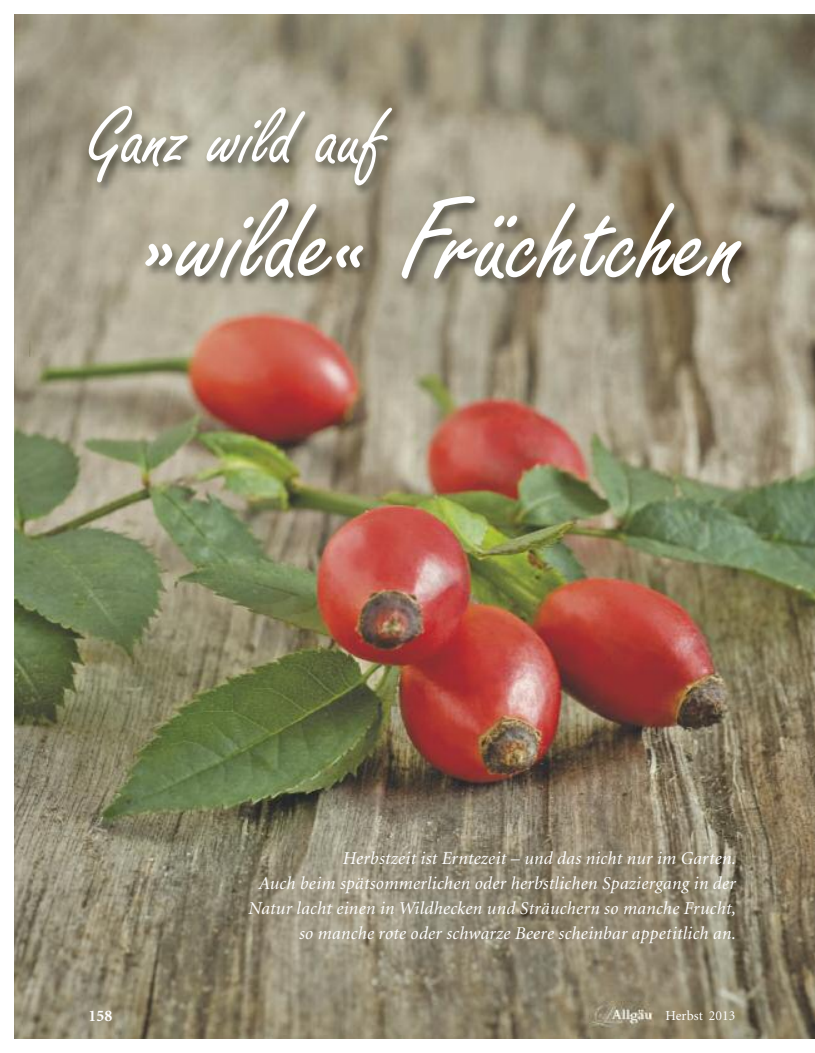
<style>
.page{position:relative;width:815px;height:1053px;background:#fff}
.page>*{position:absolute;margin:0;border:0;box-sizing:border-box;transform-origin:0 0}
.t1{font:125px "Freestyle Script D";color:#fff}
.t2{font:87.5px "Freestyle Script D";color:#fff}
.t3{font:italic 18.12px/25px "Minion";letter-spacing:.015em;color:#fff;text-align:right}
.t4{font:700 16.25px "Minion";color:#fff}
.t5{font:13.75px "Minion";color:#fff}
</style>
<div class="page">
<img style="left:14px;top:14px;width:801px;height:1024px">
<img style="left:590px;top:1001px;width:63px;height:26px">
<img style="left:29px;top:90px;width:785px;height:266px">
<h2 class="t2" style="left:89px;top:83px;width:298px">Ganz wild auf</h2>
<h1 class="t1" style="left:145px;top:164px;width:601px">»wilde« Früchtchen</h1>
<p class="t3" style="left:248px;top:846px;width:489px">Herbstzeit ist Erntezeit – und das nicht nur im Garten.<br>Auch beim spätsommerlichen oder herbstlichen Spaziergang in der Natur lacht einen in Wildhecken und Sträuchern so manche Frucht, so manche rote oder schwarze Beere scheinbar appetitlich an.</p>
<p class="t4" style="left:89px;top:1009px;width:25px">158</p>
<p class="t5" style="left:666px;top:1009px;width:71px">Herbst 2013</p>
</div>
